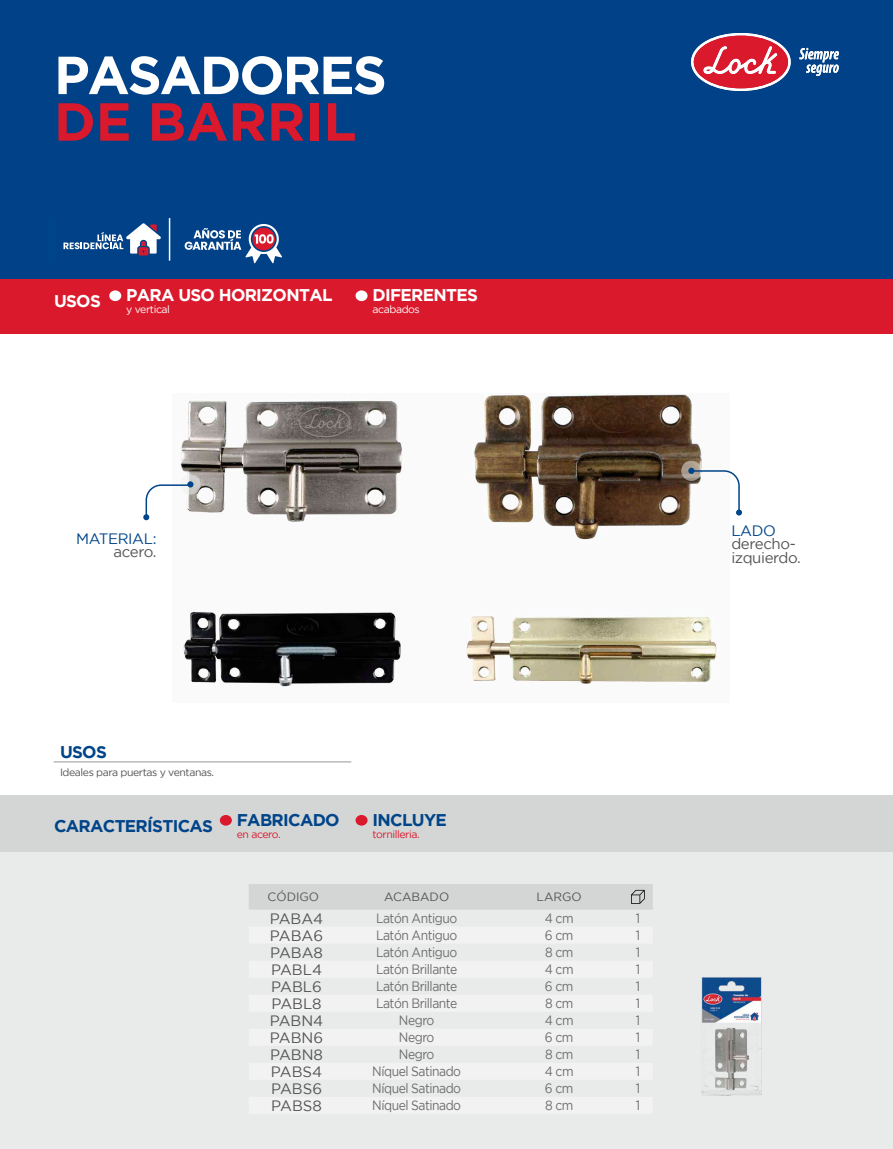
<style>
.page{position:relative;width:893px;height:1149px;background:#fff}
.page>*{position:absolute;margin:0;border:0;box-sizing:border-box;transform-origin:0 0}
.t1{font:700 53.4px "Gotham";letter-spacing:-.04em;color:#fff}
.t2{font:700 53.4px "Gotham";color:#da192c}
.t3{font:700 16.95px "Gotham";letter-spacing:-.04em;color:#004489}
.t4{font:700 16.95px "Gotham";letter-spacing:-.04em;color:#fff}
.t5{font:15px "Gotham";color:#535454}
.t6{font:15px/13.5px "Gotham";letter-spacing:-.025em;color:#535454}
.t7{font:15px "Gotham";letter-spacing:-.025em;color:#004489}
.t8{font:13.5px "Gotham";letter-spacing:-.04em;color:#6b6c6c;scale:.9 1}
.t9{font:12px "Gotham";color:#535454}
.t10{font:10.5px "Gotham";letter-spacing:-.04em;color:#535454}
.t11{font:10.5px "Gotham";letter-spacing:-.04em;color:#da192c}
.t12{font:10.5px "Gotham";letter-spacing:-.04em;color:#fff}
</style>
<div class="page">
<div style="left:1px;top:0;width:892px;height:284px;background:#004187"></div>
<div style="left:1px;top:280px;width:892px;height:54px;background:#da192c"></div>
<svg style="left:691px;top:33px;width:100px;height:58px"></svg>
<svg style="left:799px;top:48px;width:40px;height:28px"></svg>
<div style="left:0;top:851px;width:893px;height:297px;background:#e9ebeb"></div>
<img style="left:180px;top:393px;width:537px;height:294px">
<div style="left:0;top:795px;width:893px;height:56px;background:#d4d5d5"></div>
<div style="left:249px;top:884px;width:404px;height:25px;background:#d4d5d5"></div>
<svg style="left:681px;top:460px;width:20px;height:21px"></svg>
<svg style="left:180px;top:474px;width:21px;height:20px"></svg>
<svg style="left:688px;top:467px;width:54px;height:48px"></svg>
<svg style="left:143px;top:481px;width:50px;height:39px"></svg>
<hr style="left:169px;top:218px;width:1px;height:42px;background:#fff">
<svg style="left:63px;top:223px;width:98px;height:32px"></svg>
<svg style="left:249px;top:224px;width:30px;height:30px"></svg>
<svg style="left:185px;top:226px;width:97px;height:37px"></svg>
<div style="left:109px;top:290px;width:12px;height:11px;background:#fff;border-radius:50%"></div>
<div style="left:356px;top:290px;width:12px;height:11px;background:#fff;border-radius:50%"></div>
<div style="left:220px;top:814px;width:12px;height:11px;background:#da192c;border-radius:50%"></div>
<div style="left:356px;top:814px;width:12px;height:11px;background:#da192c;border-radius:50%"></div>
<hr style="left:54px;top:761px;width:297px;height:1px;background:#969898">
<img style="left:701px;top:977px;width:61px;height:119px">
<h1 class="t1" style="left:54px;top:44px;width:334px">PASADORES</h1>
<h1 class="t2" style="left:54px;top:91px;width:304px">DE BARRIL</h1>
<p class="t4" style="left:54px;top:291px;width:48px">USOS</p>
<p class="t4" style="left:126px;top:285px;width:208px">PARA USO HORIZONTAL</p>
<p class="t12" style="left:126px;top:303px;width:45px">y vertical</p>
<p class="t4" style="left:373px;top:285px;width:107px">DIFERENTES</p>
<p class="t12" style="left:373px;top:303px;width:49px">acabados</p>
<p class="t7" style="left:76px;top:530px;width:82px">MATERIAL:</p>
<p class="t5" style="left:114px;top:543px;width:44px">acero.</p>
<p class="t3" style="left:60px;top:742px;width:48px">USOS</p>
<p class="t10" style="left:60px;top:766px;width:156px">Ideales para puertas y ventanas.</p>
<p class="t3" style="left:54px;top:815px;width:161px">CARACTERÍSTICAS</p>
<p class="t3" style="left:237px;top:809px;width:104px">FABRICADO</p>
<p class="t11" style="left:237px;top:828px;width:45px">en acero.</p>
<p class="t3" style="left:373px;top:809px;width:76px">INCLUYE</p>
<p class="t11" style="left:373px;top:828px;width:49px">tornilleria.</p>
<p class="t9" style="left:268px;top:890px;width:53px">CÓDIGO</p>
<p class="t9" style="left:384px;top:890px;width:67px">ACABADO</p>
<p class="t9" style="left:537px;top:890px;width:47px">LARGO</p>
<p class="t5" style="left:270px;top:909px;width:55px">PABA4</p>
<p class="t8" style="left:376px;top:910px;width:92px">Latón Antiguo</p>
<p class="t8" style="left:545px;top:910px;width:34px">4 cm</p>
<p class="t8" style="left:636px;top:910px;width:6px">1</p>
<p class="t5" style="left:270px;top:926px;width:55px">PABA6</p>
<p class="t8" style="left:376px;top:927px;width:92px">Latón Antiguo</p>
<p class="t8" style="left:545px;top:927px;width:33px">6 cm</p>
<p class="t8" style="left:636px;top:927px;width:6px">1</p>
<p class="t5" style="left:270px;top:943px;width:54px">PABA8</p>
<p class="t8" style="left:376px;top:944px;width:92px">Latón Antiguo</p>
<p class="t8" style="left:545px;top:944px;width:33px">8 cm</p>
<p class="t8" style="left:636px;top:944px;width:6px">1</p>
<p class="t5" style="left:271px;top:960px;width:52px">PABL4</p>
<p class="t8" style="left:376px;top:961px;width:92px">Latón Brillante</p>
<p class="t8" style="left:545px;top:961px;width:34px">4 cm</p>
<p class="t8" style="left:636px;top:961px;width:6px">1</p>
<p class="t5" style="left:271px;top:977px;width:52px">PABL6</p>
<p class="t8" style="left:376px;top:978px;width:92px">Latón Brillante</p>
<p class="t8" style="left:545px;top:978px;width:33px">6 cm</p>
<p class="t8" style="left:636px;top:978px;width:6px">1</p>
<p class="t5" style="left:271px;top:994px;width:52px">PABL8</p>
<p class="t8" style="left:376px;top:995px;width:92px">Latón Brillante</p>
<p class="t8" style="left:545px;top:995px;width:33px">8 cm</p>
<p class="t8" style="left:636px;top:995px;width:6px">1</p>
<p class="t5" style="left:270px;top:1011px;width:55px">PABN4</p>
<p class="t8" style="left:399px;top:1012px;width:41px">Negro</p>
<p class="t8" style="left:545px;top:1012px;width:34px">4 cm</p>
<p class="t8" style="left:636px;top:1012px;width:6px">1</p>
<p class="t5" style="left:270px;top:1028px;width:55px">PABN6</p>
<p class="t8" style="left:399px;top:1029px;width:41px">Negro</p>
<p class="t8" style="left:545px;top:1029px;width:33px">6 cm</p>
<p class="t8" style="left:636px;top:1029px;width:6px">1</p>
<p class="t5" style="left:270px;top:1045px;width:54px">PABN8</p>
<p class="t8" style="left:399px;top:1046px;width:41px">Negro</p>
<p class="t8" style="left:545px;top:1046px;width:33px">8 cm</p>
<p class="t8" style="left:636px;top:1046px;width:6px">1</p>
<p class="t5" style="left:271px;top:1062px;width:53px">PABS4</p>
<p class="t8" style="left:372px;top:1063px;width:100px">Níquel Satinado</p>
<p class="t8" style="left:545px;top:1063px;width:34px">4 cm</p>
<p class="t8" style="left:636px;top:1063px;width:6px">1</p>
<p class="t5" style="left:271px;top:1079px;width:52px">PABS6</p>
<p class="t8" style="left:372px;top:1080px;width:100px">Níquel Satinado</p>
<p class="t8" style="left:545px;top:1080px;width:33px">6 cm</p>
<p class="t8" style="left:636px;top:1080px;width:6px">1</p>
<p class="t5" style="left:271px;top:1096px;width:52px">PABS8</p>
<p class="t8" style="left:372px;top:1097px;width:100px">Níquel Satinado</p>
<p class="t8" style="left:545px;top:1097px;width:33px">8 cm</p>
<p class="t8" style="left:636px;top:1097px;width:6px">1</p>
<p class="t7" style="left:731px;top:522px;width:46px">LADO</p>
<p class="t6" style="left:731px;top:537px;width:71px">derecho&shy;izquierdo.</p>
</div>
